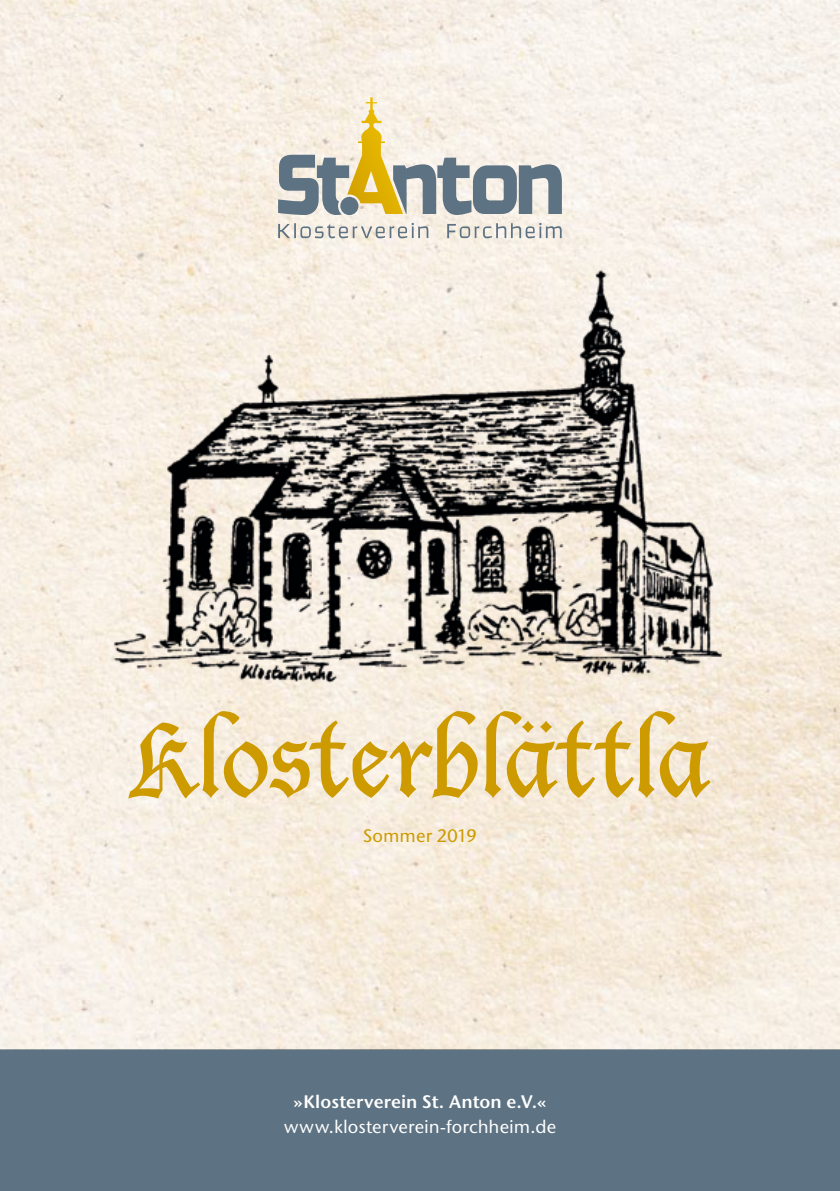
<style>
.page{position:relative;width:840px;height:1191px;background:#fff}
.page>*{position:absolute;margin:0;border:0;box-sizing:border-box;transform-origin:0 0}
.t1{font:100px "Lucida Blackletter";letter-spacing:-.015em;color:#cd9a00}
.t2{font:500 19px "Stone Sans Itc T";letter-spacing:.005em;color:#fff}
.t3{font:19px "Stone Sans Itc T Semi";letter-spacing:.005em;color:#fff}
.t4{font:500 19px "Stone Sans Itc T";color:#cd9a00}
</style>
<div class="page">
<div style="left:0;top:1049px;width:839px;height:142px;background:#5d7282"></div>
<svg style="left:278px;top:223px;width:283px;height:15px;background:#d3d1cc"></svg>
<svg style="left:278px;top:97px;width:283px;height:118px;background:#cfcbbc"></svg>
<div style="left:340px;top:197px;width:18px;height:18px;background:#5d7282;border-radius:50%"></div>
<img style="left:115px;top:260px;width:609px;height:429px">
<h1 class="t1" style="left:131px;top:701px;width:579px">Klosterblättla</h1>
<p class="t4" style="left:363px;top:824px;width:115px">Sommer 2019</p>
<p class="t3" style="left:293px;top:1089px;width:255px">»Klosterverein St. Anton e.V.«</p>
<p class="t2" style="left:283px;top:1115px;width:274px">www.klosterverein-forchheim.de</p>
</div>
